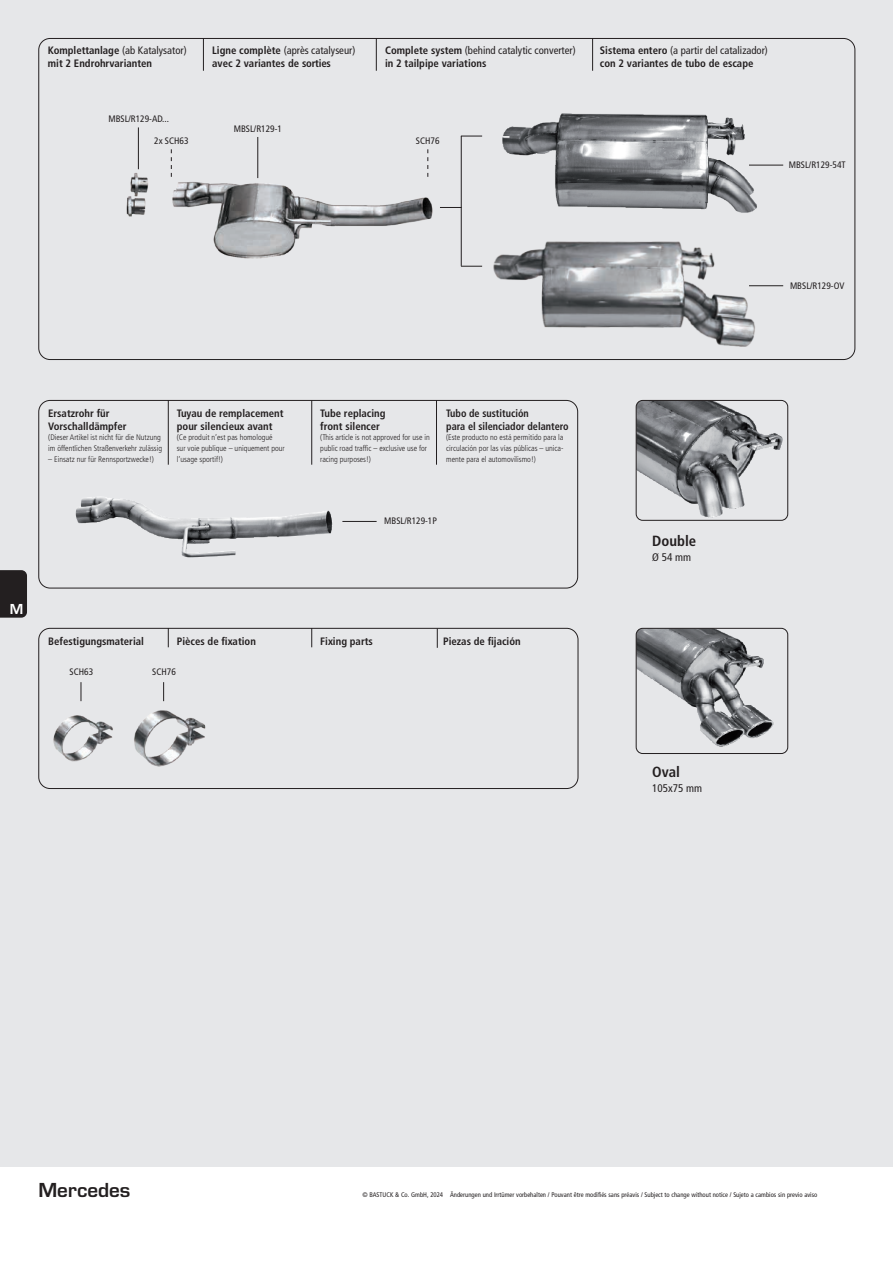
<style>
.page{position:relative;width:893px;height:1263px;background:#fff}
.page>*{position:absolute;margin:0;border:0;box-sizing:border-box;transform-origin:0 0}
.t1{font:600 18.75px "Eurostile LT Std";color:#231f20}
.t2{font:700 condensed 14.7px "Frutiger LT Std";color:#231f20}
.t3{font:600 13.35px "Eurostile LT Std";color:#fff}
.t4{font:condensed 11.1px "Frutiger LT Std";color:#231f20}
.t5{font:700 condensed 10.65px/12.9px "Frutiger LT Std";color:#231f20}
.t6{font:700 condensed 10.65px/12.9px "Frutiger LT Std";color:#231f20;scale:.95 1}
.t7{font:condensed 9.45px "Frutiger LT Std";color:#231f20}
.t8{font:300 condensed 8.1px/10.6px "Frutiger LT Std";color:#231f20}
.t9{font:300 condensed 8.1px/10.6px "Frutiger LT Std";color:#231f20;text-align:justify;scale:.95 1}
.t10{font:condensed 6.75px "Frutiger LT Std";color:#231f20}
.s1{font-weight:400}
</style>
<div class="page">
<div style="left:0;top:0;width:893px;height:1167px;background:#e6e7e9"></div>
<svg style="left:0;top:570px;width:27px;height:48px"></svg>
<div style="left:38px;top:628px;width:540px;height:161px;border:1px solid #231f20;border-radius:11px"></div>
<svg style="left:168px;top:628px;width:1px;height:19px"></svg>
<svg style="left:311px;top:628px;width:1px;height:19px"></svg>
<svg style="left:437px;top:628px;width:1px;height:20px"></svg>
<img style="left:53px;top:715px;width:60px;height:47px">
<svg style="left:81px;top:682px;width:1px;height:19px"></svg>
<img style="left:172px;top:177px;width:261px;height:82px">
<hr style="left:461px;top:136px;width:1px;height:130px;background:#231f20">
<svg style="left:440px;top:207px;width:22px;height:1px"></svg>
<svg style="left:461px;top:266px;width:21px;height:1px"></svg>
<svg style="left:461px;top:136px;width:21px;height:1px"></svg>
<img style="left:130px;top:173px;width:19px;height:17px">
<img style="left:126px;top:190px;width:22px;height:27px">
<hr style="left:257px;top:137px;width:1px;height:41px;background:#231f20">
<hr style="left:138px;top:127px;width:1px;height:42px;background:#231f20">
<svg style="left:171px;top:149px;width:1px;height:28px"></svg>
<svg style="left:427px;top:149px;width:1px;height:28px"></svg>
<img style="left:493px;top:241px;width:266px;height:106px">
<hr style="left:749px;top:285px;width:34px;height:1px;background:#231f20">
<img style="left:502px;top:113px;width:260px;height:100px">
<hr style="left:749px;top:165px;width:34px;height:1px;background:#231f20">
<div style="left:38px;top:400px;width:540px;height:188px;border:1px solid #231f20;border-radius:11px"></div>
<hr style="left:168px;top:400px;width:1px;height:65px;background:#231f20">
<hr style="left:311px;top:400px;width:1px;height:65px;background:#231f20">
<hr style="left:436px;top:400px;width:1px;height:65px;background:#231f20">
<img style="left:636px;top:400px;width:150px;height:119px">
<div style="left:636px;top:400px;width:152px;height:121px;border:1px solid #231f20;border-radius:7px"></div>
<img style="left:636px;top:628px;width:150px;height:124px">
<div style="left:636px;top:628px;width:152px;height:126px;border:1px solid #231f20;border-radius:7px"></div>
<img style="left:75px;top:497px;width:258px;height:61px">
<hr style="left:342px;top:521px;width:35px;height:1px;background:#231f20">
<img style="left:134px;top:710px;width:72px;height:57px">
<svg style="left:163px;top:682px;width:1px;height:19px"></svg>
<hr style="left:203px;top:38px;width:1px;height:33px;background:#231f20">
<hr style="left:376px;top:38px;width:1px;height:33px;background:#231f20">
<hr style="left:592px;top:38px;width:1px;height:33px;background:#231f20">
<p class="t5" style="left:48px;top:44px;width:140px">Komplettanlage <span class="s1">(ab Katalysator) </span>mit 2 Endrohrvarianten</p>
<p class="t5" style="left:212px;top:44px;width:145px">Ligne complète <span class="s1">(après catalyseur) </span>avec 2 variantes de sorties</p>
<p class="t5" style="left:385px;top:44px;width:192px">Complete system <span class="s1">(behind catalytic converter) </span>in 2 tailpipe variations</p>
<p class="t5" style="left:600px;top:44px;width:170px">Sistema entero <span class="s1">(a partir del catalizador) </span>con 2 variantes de tubo de escape</p>
<p class="t7" style="left:108px;top:113px;width:62px">MBSL/R129-AD...</p>
<p class="t7" style="left:154px;top:135px;width:36px">2x SCH63</p>
<p class="t7" style="left:416px;top:135px;width:25px">SCH76</p>
<p class="t7" style="left:234px;top:123px;width:50px">MBSL/R129-1</p>
<p class="t7" style="left:789px;top:159px;width:58px">MBSL/R129-54T</p>
<p class="t7" style="left:790px;top:280px;width:56px">MBSL/R129-OV</p>
<p class="t5" style="left:48px;top:407px;width:80px">Ersatzrohr für<br>Vorschalldämpfer</p>
<p class="t8" style="left:48px;top:432px;width:115px">(Dieser Artikel ist nicht für die Nutzung im öffentlichen Straßenverkehr zulässig</p>
<p class="t8" style="left:48px;top:454px;width:107px">– Einsatz nur für Rennsportzwecke!)</p>
<p class="t5" style="left:177px;top:407px;width:108px">Tuyau de remplacement pour silencieux avant</p>
<p class="t8" style="left:177px;top:432px;width:110px">(Ce produit n‘est pas homologué<br>sur voie publique – uniquement pour l‘usage sportif!)</p>
<p class="t5" style="left:320px;top:407px;width:67px">Tube replacing front silencer</p>
<p class="t8" style="left:320px;top:432px;width:111px">(This article is not approved for use in public road traffic – exclusive use for racing purposes!)</p>
<p class="t6" style="left:446px;top:407px;width:130px">Tubo de sustitución<br>para el silenciador delantero</p>
<p class="t9" style="left:446px;top:432px;width:125px">(Este producto no está permitido para la circulación por las vías públicas – unica&shy;mente para el automovilismo!)</p>
<p class="t7" style="left:384px;top:515px;width:54px">MBSL/R129-1P</p>
<p class="t3" style="left:10px;top:601px;width:15px">M</p>
<p class="t5" style="left:48px;top:634px;width:97px">Befestigungsmaterial</p>
<p class="t5" style="left:177px;top:634px;width:81px">Pièces de fixation</p>
<p class="t5" style="left:320px;top:634px;width:54px">Fixing parts</p>
<p class="t5" style="left:443px;top:634px;width:79px">Piezas de fijación</p>
<p class="t7" style="left:70px;top:666px;width:25px">SCH63</p>
<p class="t7" style="left:152px;top:666px;width:25px">SCH76</p>
<h2 class="t2" style="left:652px;top:532px;width:45px">Double</h2>
<p class="t4" style="left:652px;top:551px;width:40px">Ø 54 mm</p>
<h2 class="t2" style="left:652px;top:763px;width:29px">Oval</h2>
<p class="t4" style="left:652px;top:782px;width:51px">105x75 mm</p>
<h1 class="t1" style="left:38px;top:1178px;width:93px">Mercedes</h1>
<p class="t10" style="left:362px;top:1191px;width:457px">© BASTUCK &amp; Co. GmbH, 2024 Änderungen und Irrtümer vorbehalten / Pouvant être modifiés sans préavis / Subject to change without notice / Sujeto a cambios sin previo aviso</p>
</div>
